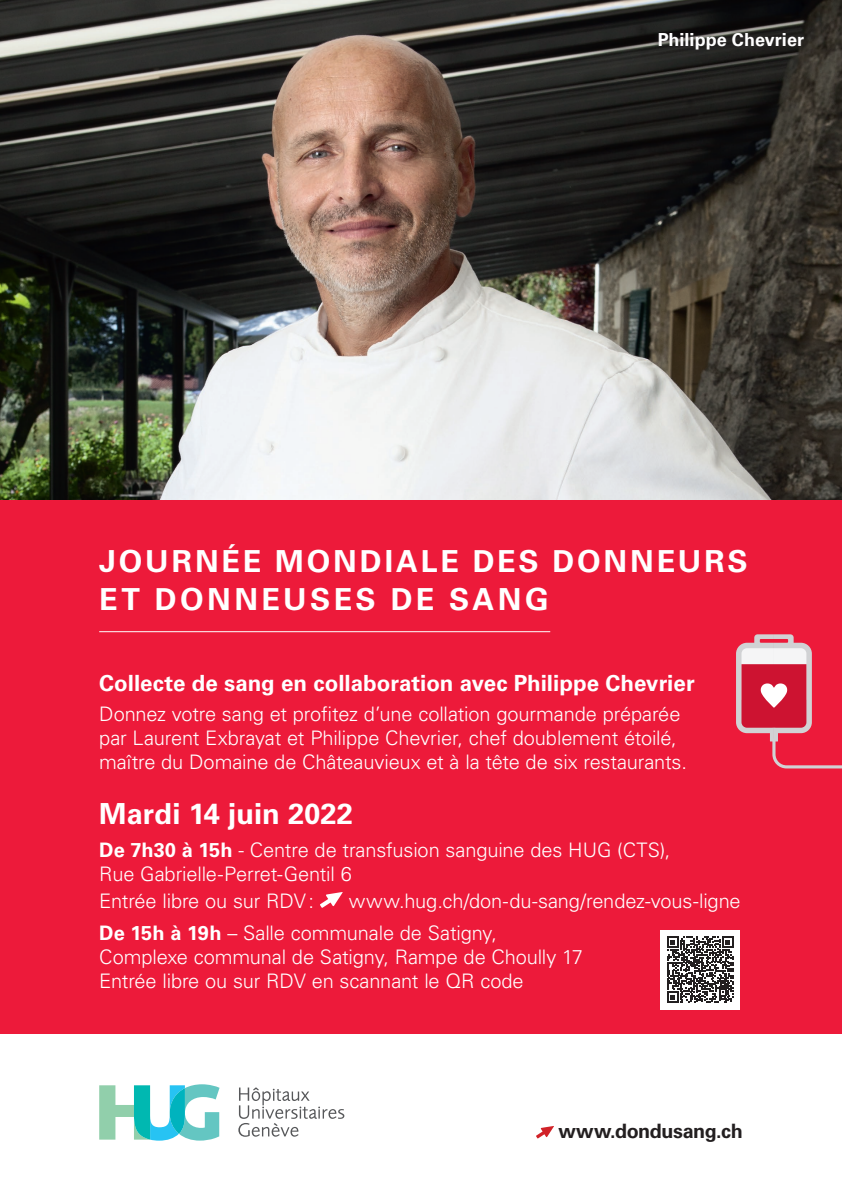
<style>
.page{position:relative;width:842px;height:1191px;background:#fff}
.page>*{position:absolute;margin:0;border:0;box-sizing:border-box;transform-origin:0 0}
.t1{font:700 30.3px/38px "Univers LT Std";letter-spacing:.1em;color:#fff}
.t2{font:700 29px "Univers LT Std";letter-spacing:.005em;color:#fff}
.t3{font:700 22.3px "Univers LT Std";color:#fff}
.t4{font:300 20px/24px "Univers LT Std";letter-spacing:-.01em;color:#fff}
.t5{font:700 19.8px "Univers LT Std";letter-spacing:-.02em;color:#231f20}
.t6{font:700 18px "Univers LT Std";color:#fff}
.s1{font-weight:700}
</style>
<div class="page">
<div style="left:0;top:0;width:842px;height:1034px;background:#ed1a3a"></div>
<svg style="left:320px;top:892px;width:23px;height:16px"></svg>
<hr style="left:99px;top:631px;width:451px;height:1px;background:#fff">
<svg style="left:99px;top:1084px;width:121px;height:56px"></svg>
<svg style="left:238px;top:1087px;width:106px;height:49px"></svg>
<svg style="left:536px;top:1126px;width:18px;height:12px"></svg>
<img style="left:0;top:0;width:842px;height:499px">
<div style="left:660px;top:930px;width:80px;height:79px;background:#fff"></div>
<svg style="left:667px;top:936px;width:66px;height:67px"></svg>
<div style="left:653px;top:27px;width:157px;height:29px;background:#231f20;opacity:.9"></div>
<svg style="left:736px;top:634px;width:106px;height:135px"></svg>
<p class="t6" style="left:658px;top:29px;width:148px">Philippe Chevrier</p>
<h1 class="t1" style="left:99px;top:543px;width:650px">JOURNÉE MONDIALE DES DONNEURS<br>ET DONNEUSES DE SANG</h1>
<p class="t3" style="left:99px;top:670px;width:597px">Collecte de sang en collaboration avec Philippe Chevrier</p>
<p class="t4" style="left:99px;top:702px;width:589px">Donnez votre sang et profitez d’une collation gourmande préparée par Laurent Exbrayat et Philippe Chevrier, chef doublement étoilé, maître du Domaine de Châteauvieux et à la tête de six restaurants.</p>
<h2 class="t2" style="left:99px;top:797px;width:255px">Mardi 14 juin 2022</h2>
<p class="t4" style="left:99px;top:837px;width:573px"><span class="s1">De 7h30 à 15h</span> - Centre de transfusion sanguine des HUG (CTS),<br>Rue Gabrielle-Perret-Gentil 6</p>
<p class="t4" style="left:99px;top:888px;width:216px">Entrée libre ou sur RDV:</p>
<p class="t4" style="left:99px;top:884px;width:643px;line-height:32.5px;text-indent:250px">www.hug.ch/don-du-sang/rendez-vous-ligne<br><span class="s1">De 15h à 19h</span> – Salle communale de Satigny,</p>
<p class="t4" style="left:99px;top:945px;width:485px">Complexe communal de Satigny, Rampe de Choully 17<br>Entrée libre ou sur RDV en scannant le QR code</p>
<p class="t5" style="left:558px;top:1119px;width:186px">www.dondusang.ch</p>
</div>
